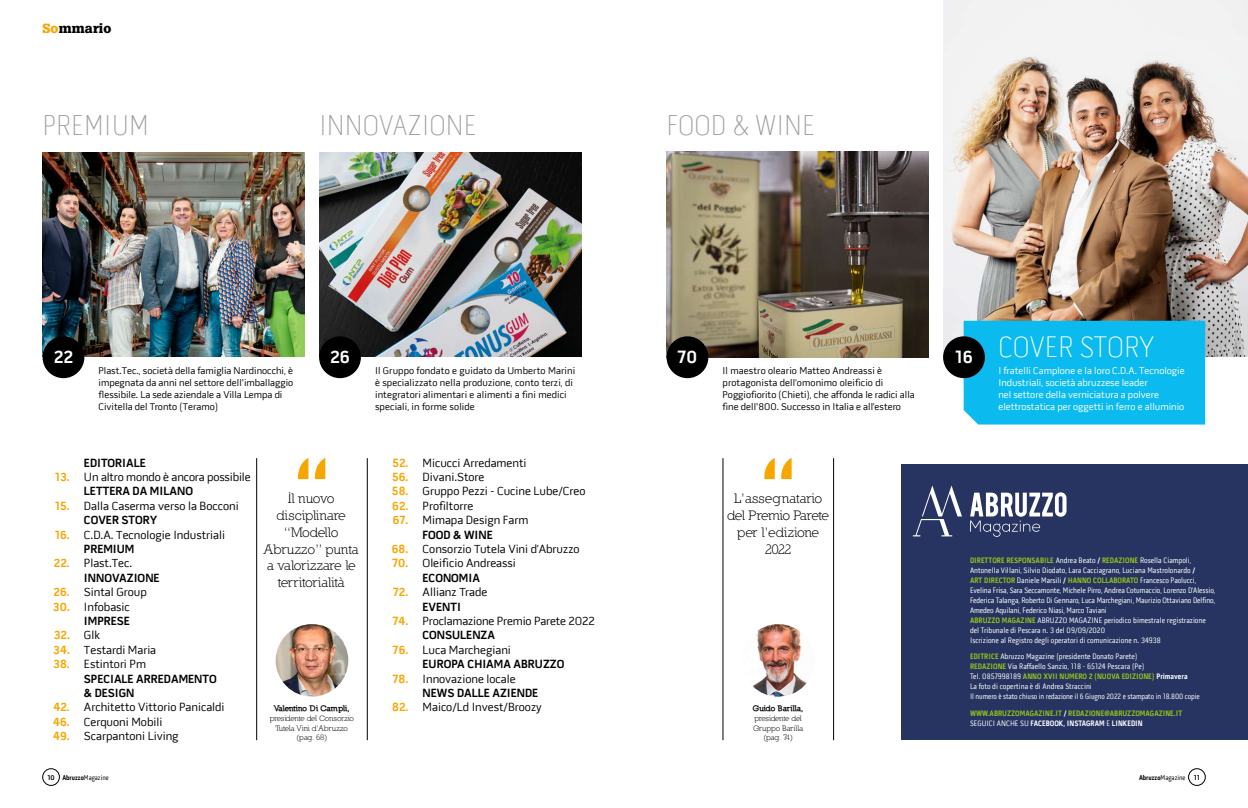
<style>
.page{position:relative;width:1248px;height:808px;background:#fff}
.page>*{position:absolute;margin:0;border:0;box-sizing:border-box;transform-origin:0 0}
.t1{font:100 30px "Pill Gothic 300 mg";color:#fff}
.t2{font:100 29px "Pill Gothic 300 mg";color:#9d9d9c}
.t3{font:700 18px "Pill Gothic 600 mg";color:#fff}
.t4{font:14px/16.8px "Nilland";letter-spacing:-.035em;color:#000;text-align:center}
.t5{font:900 13px "Glypha";letter-spacing:.01em;color:#000}
.t6{font:12px/14.4px "Pill Gothic 600 mg";color:#000}
.t7{font:700 12px/14.4px "Pill Gothic 600 mg";color:#000}
.t8{font:700 12px/14.4px "Pill Gothic 600 mg";letter-spacing:.01em;color:#f7a600}
.t9{font:10px/12px "Pill Gothic 600 mg";letter-spacing:.01em;color:#000}
.t10{font:10px/12px "Pill Gothic 600 mg";color:#fff}
.t11{font:8px/10px "Pill Gothic 300 mg";color:#fff}
.t12{font:700 8px/10px "Pill Gothic 300 mg";color:#95c11f}
.t13{font:8px/9.6px "Nilland";letter-spacing:-.035em;color:#000;text-align:center}
.t14{font:900 8px "Nilland";letter-spacing:-.025em;color:#000}
.t15{font:7.9px "Pill Gothic 300 mg";letter-spacing:-.01em;color:#fff}
.t16{font:7px "Pill Gothic 300 mg";color:#000}
.s1{color:#f7a600}
.s2{font-family:"Pill Gothic 600 mg";font-weight:700}
.s3{font-weight:700}
.s4{font-weight:700;color:#95c11f}
.s5{color:#fff}
.s6{font-weight:400;color:#fff}
</style>
<div class="page">
<img style="left:943px;top:0;width:304px;height:356px">
<div style="left:963px;top:321px;width:241px;height:103px;background:#0bbbef"></div>
<div style="left:901px;top:464px;width:346px;height:276px;background:#273461"></div>
<div style="left:1188px;top:768px;width:17px;height:17px;border:1px solid #000;border-radius:50%"></div>
<svg style="left:912px;top:485px;width:49px;height:51px"></svg>
<svg style="left:970px;top:492px;width:96px;height:45px"></svg>
<img style="left:666px;top:151px;width:262px;height:206px">
<div style="left:943px;top:336px;width:41px;height:42px;background:#000;border-radius:50%"></div>
<div style="left:666px;top:336px;width:42px;height:42px;background:#000;border-radius:50%"></div>
<div style="left:43px;top:768px;width:17px;height:17px;border:1px solid #000;border-radius:50%"></div>
<hr style="left:256px;top:458px;width:1px;height:282px;background:#000">
<hr style="left:722px;top:458px;width:1px;height:282px;background:#000">
<hr style="left:367px;top:458px;width:1px;height:282px;background:#000">
<hr style="left:833px;top:458px;width:1px;height:282px;background:#000">
<svg style="left:298px;top:458px;width:27px;height:21px"></svg>
<svg style="left:764px;top:458px;width:27px;height:21px"></svg>
<img style="left:43px;top:152px;width:262px;height:204px">
<img style="left:319px;top:152px;width:262px;height:204px">
<div style="left:43px;top:336px;width:41px;height:42px;background:#000;border-radius:50%"></div>
<div style="left:319px;top:336px;width:42px;height:42px;background:#000;border-radius:50%"></div>
<img style="left:276px;top:624px;width:72px;height:73px;border-radius:36px">
<img style="left:742px;top:624px;width:72px;height:73px;border-radius:36px">
<h3 class="t5" style="left:43px;top:20px;width:70px"><span class="s1">So</span>mmario</h3>
<h2 class="t2" style="left:43px;top:108px;width:108px">PREMIUM</h2>
<h2 class="t2" style="left:319px;top:108px;width:159px">INNOVAZIONE</h2>
<h2 class="t2" style="left:666px;top:108px;width:150px">FOOD &amp; WINE</h2>
<h3 class="t3" style="left:54px;top:346px;width:21px">22</h3>
<h3 class="t3" style="left:330px;top:346px;width:21px">26</h3>
<h3 class="t3" style="left:677px;top:346px;width:21px">70</h3>
<h1 class="t1" style="left:954px;top:330px;width:201px"><sub>16</sub> COVER STORY</h1>
<p class="t9" style="left:99px;top:365px;width:196px">Plast.Tec., società della famiglia Nardinocchi, è impegnata da anni nel settore dell'imballaggio flessibile. La sede aziendale a Villa Lempa di Civitella del Tronto (Teramo)</p>
<p class="t9" style="left:375px;top:365px;width:201px">Il Gruppo fondato e guidato da Umberto Marini è specializzato nella produzione, conto terzi, di integratori alimentari e alimenti a fini medici speciali, in forme solide</p>
<p class="t9" style="left:722px;top:365px;width:194px">Il maestro oleario Matteo Andreassi è protagonista dell’omonimo oleificio di Poggiofiorito (Chieti), che affonda le radici alla fine dell'800. Successo in Italia e all’estero</p>
<p class="t10" style="left:998px;top:365px;width:188px">I fratelli Camplone e la loro C.D.A. Tecnologie Industriali, società abruzzese leader<br>nel settore della verniciatura a polvere elettrostatica per oggetti in ferro e alluminio</p>
<h3 class="t6" style="left:422px;top:455px;width:164px">Micucci Arredamenti<br>Divani.Store<br>Gruppo Pezzi - Cucine Lube/Creo<br>Profiltorre<br>Mimapa Design Farm</h3>
<h3 class="t7" style="left:422px;top:527px;width:72px">FOOD &amp; WINE</h3>
<h3 class="t6" style="left:422px;top:542px;width:158px">Consorzio Tutela Vini d’Abruzzo<br>Oleificio Andreassi</h3>
<h3 class="t7" style="left:422px;top:571px;width:59px">ECONOMIA</h3>
<h3 class="t6" style="left:422px;top:585px;width:66px">Allianz Trade</h3>
<h3 class="t7" style="left:422px;top:599px;width:40px">EVENTI</h3>
<h3 class="t6" style="left:422px;top:614px;width:174px">Proclamazione Premio Parete 2022</h3>
<h3 class="t7" style="left:422px;top:628px;width:74px">CONSULENZA</h3>
<h3 class="t6" style="left:422px;top:643px;width:90px">Luca Marchegiani</h3>
<h3 class="t7" style="left:422px;top:657px;width:143px">EUROPA CHIAMA ABRUZZO</h3>
<h3 class="t6" style="left:422px;top:671px;width:95px">Innovazione locale</h3>
<h3 class="t7" style="left:422px;top:686px;width:117px">NEWS DALLE AZIENDE</h3>
<h3 class="t6" style="left:422px;top:700px;width:121px">Maico/Ld Invest/Broozy</h3>
<h3 class="t7" style="left:84px;top:455px;width:63px">EDITORIALE</h3>
<h3 class="t6" style="left:84px;top:470px;width:168px">Un altro mondo è ancora possibile</h3>
<h3 class="t7" style="left:84px;top:484px;width:111px">LETTERA DA MILANO</h3>
<h3 class="t6" style="left:84px;top:499px;width:156px">Dalla Caserma verso la Bocconi</h3>
<h3 class="t7" style="left:84px;top:513px;width:75px">COVER STORY</h3>
<h3 class="t6" style="left:84px;top:527px;width:142px">C.D.A. Tecnologie Industriali</h3>
<h3 class="t7" style="left:84px;top:542px;width:52px">PREMIUM</h3>
<h3 class="t6" style="left:84px;top:556px;width:50px">Plast.Tec.</h3>
<h3 class="t7" style="left:84px;top:571px;width:77px">INNOVAZIONE</h3>
<h3 class="t6" style="left:84px;top:585px;width:64px">Sintal Group<br>Infobasic</h3>
<h3 class="t7" style="left:84px;top:614px;width:47px">IMPRESE</h3>
<h3 class="t6" style="left:84px;top:628px;width:74px">Glk<br>Testardi Maria<br>Estintori Pm</h3>
<h3 class="t7" style="left:84px;top:671px;width:134px">SPECIALE ARREDAMENTO &amp; DESIGN</h3>
<h3 class="t6" style="left:84px;top:700px;width:142px">Architetto Vittorio Panicaldi<br>Cerquoni Mobili<br>Scarpantoni Living</h3>
<h3 class="t8" style="left:392px;top:455px;width:18px">52.<br>56.</h3>
<h3 class="t8" style="left:55px;top:470px;width:16px">13.</h3>
<h3 class="t8" style="left:392px;top:484px;width:18px">58.<br>62.</h3>
<h3 class="t4" style="left:264px;top:490px;width:96px">Il nuovo disciplinare “Modello<br>Abruzzo” punta a valorizzare le territorialità</h3>
<h3 class="t4" style="left:727px;top:490px;width:104px">L’assegnatario del Premio Parete per l’edizione<br>2022</h3>
<h3 class="t8" style="left:55px;top:499px;width:16px">15.</h3>
<h3 class="t8" style="left:393px;top:513px;width:17px">67.</h3>
<h3 class="t8" style="left:55px;top:527px;width:16px">16.</h3>
<h3 class="t8" style="left:391px;top:542px;width:18px">68.<br>70.</h3>
<h3 class="t8" style="left:54px;top:556px;width:17px">22.</h3>
<h3 class="t8" style="left:54px;top:585px;width:18px">26.</h3>
<h3 class="t8" style="left:393px;top:585px;width:17px">72.</h3>
<h3 class="t8" style="left:53px;top:599px;width:18px">30.</h3>
<h3 class="t8" style="left:392px;top:613px;width:17px">74.</h3>
<h3 class="t8" style="left:393px;top:642px;width:17px">76.</h3>
<h3 class="t8" style="left:53px;top:628px;width:18px">32.<br>34.</h3>
<h3 class="t8" style="left:53px;top:657px;width:18px">38.</h3>
<h3 class="t8" style="left:392px;top:671px;width:17px">78.</h3>
<h3 class="t8" style="left:53px;top:700px;width:18px">42.</h3>
<h3 class="t8" style="left:392px;top:700px;width:18px">82.</h3>
<p class="t14" style="left:274px;top:704px;width:77px">Valentino Di Campli,</p>
<p class="t13" style="left:270px;top:713px;width:86px">presidente del Consorzio<br>Tutela Vini d’Abruzzo (pag. 68)</p>
<p class="t14" style="left:752px;top:704px;width:52px">Guido Barilla,</p>
<p class="t13" style="left:753px;top:713px;width:52px">presidente del<br>Gruppo Barilla (pag. 74)</p>
<h3 class="t8" style="left:53px;top:714px;width:18px">46.<br>49.</h3>
<p class="t16" style="left:47px;top:773px;width:63px"><span class="s2">10</span> <span class="s3">Abruzzo</span>Magazine</p>
<p class="t11" style="left:969px;top:555px;width:247px"><span class="s4">DIRETTORE RESPONSABILE</span> Andrea Beato <span class="s3">/</span> <span class="s4">REDAZIONE</span> Rosella Ciampoli, Antonella Villani, Silvio Diodato, Lara Cacciagrano, Luciana Mastrolonardo <span class="s3">/<br></span><span class="s4">ART DIRECTOR</span> Daniele Marsili <span class="s3">/</span> <span class="s4">HANNO COLLABORATO</span> Francesco Paolucci, Evelina Frisa, Sara Seccamonte, Michele Pirro, Andrea Cotumaccio, Lorenzo D’Alessio, Federica Talanga, Roberto Di Gennaro, Luca Marchegiani, Maurizio Ottaviano Delfino, Amedeo Aquilani, Federico Niasi, Marco Taviani<br><span class="s4">ABRUZZO MAGAZINE</span> ABRUZZO MAGAZINE periodico bimestrale registrazione del Tribunale di Pescara n. 3 del 09/09/2020<br>Iscrizione al Registro degli operatori di comunicazione n. 34938</p>
<p class="t11" style="left:969px;top:651px;width:219px"><span class="s4">EDITRICE</span> Abruzzo Magazine (presidente Donato Parete)<br><span class="s4">REDAZIONE</span> Via Raffaello Sanzio, 118 - 65124 Pescara (Pe)<br>Tel. 0857998189 <span class="s4">ANNO XVII NUMERO 2 (NUOVA EDIZIONE)</span> <span class="s3">Primavera </span>La foto di copertina è di Andrea Straccini</p>
<p class="t15" style="left:969px;top:691px;width:231px">Il numero è stato chiuso in redazione il 6 Giugno 2022 e stampato in 18.800 copie</p>
<p class="t12" style="left:969px;top:708px;width:213px">WWW.ABRUZZOMAGAZINE.IT <span class="s5">/</span> REDAZIONE@ABRUZZOMAGAZINE.IT<br><span class="s6">SEGUICI ANCHE SU</span> <span class="s5">FACEBOOK, INSTAGRAM</span> <span class="s6">E</span> <span class="s5">LINKEDIN</span></p>
<p class="t16" style="left:1138px;top:773px;width:62px"><span class="s3">Abruzzo</span>Magazine <span class="s2">11</span></p>
</div>
